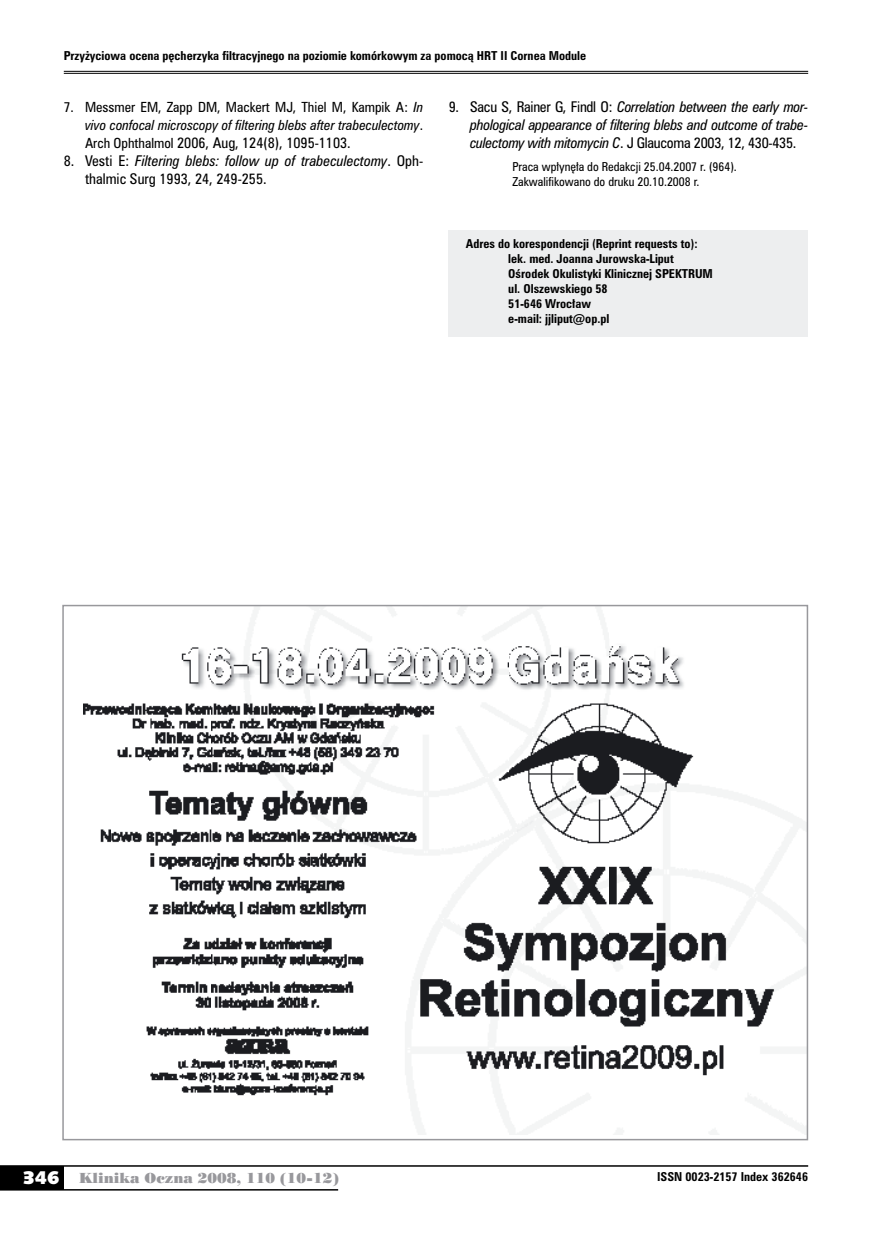
<style>
.page{position:relative;width:872px;height:1234px;background:#fff}
.page>*{position:absolute;margin:0;border:0;box-sizing:border-box;transform-origin:0 0}
.t1{font:italic 13.5px/18px "Zurich Cn PL";letter-spacing:-.02em;color:#000;text-align:justify}
.t2{font:13.5px/18px "Zurich Cn PL";color:#000}
.t3{font:13.5px "Poster Bodoni PL";color:#98989c}
.t4{font:italic 12.75px/18px "Zurich Cn PL";color:#000;text-align:right}
.t5{font:700 11.25px/15px "Zurich Cn PL";color:#000}
.t6{font:11.25px/15px "Zurich Cn PL";color:#000}
.s1{font-style:normal}
.s2{font-size:12.75px}
.s3{font-style:italic}
.s4{font-family:"Humanst 531 U Blk PL";font-size:18px;color:#fff}
</style>
<div class="page">
<div style="left:0;top:1165px;width:64px;height:24px;background:#000"></div>
<hr style="left:0;top:1164px;width:808px;height:2px;background:#000">
<hr style="left:0;top:1188px;width:338px;height:2px;background:#000">
<hr style="left:64px;top:71px;width:744px;height:1px;background:#000">
<hr style="left:64px;top:73px;width:744px;height:1px;background:#000">
<div style="left:449px;top:230px;width:359px;height:107px;background:#edeeef"></div>
<img style="left:83px;top:607px;width:722px;height:526px">
<p class="t5" style="left:64px;top:48px;width:524px">Przyżyciowa ocena pęcherzyka filtracyjnego na poziomie komórkowym za pomocą HRT II Cornea Module</p>
<p class="t4" style="left:64px;top:97px;width:361px"><span class="s1">7. Messmer EM, Zapp DM, Mackert MJ, Thiel M, Kampik A:</span> In vivo confocal microscopy of filtering blebs after trabeculectomy<span class="s1">.</span></p>
<p class="t2" style="left:85px;top:133px;width:267px"><span class="s2">Arch Ophthalmol</span> 2006, Aug, 124(8), 1095-1103.</p>
<p class="t2" style="left:85px;top:151px;width:340px;text-indent:-21px">8. Vesti E: <span class="s3">Filtering blebs: follow up of trabeculectomy</span>. Oph&shy;thalmic Surg 1993, 24, 249-255.</p>
<p class="t1" style="left:470px;top:97px;width:340px;text-indent:-21px"><span class="s1">9. Sacu S, Rainer G, Findl O:</span> Correlation between the early mor&shy;phological appearance of filtering blebs and outcome of trabe&shy;culectomy with mitomycin C<span class="s1">. J Glaucoma 2003, 12, 430-435.</span></p>
<p class="t6" style="left:512px;top:159px;width:226px">Praca wpłynęła do Redakcji 25.04.2007 r. (964).<br>Zakwalifikowano do druku 20.10.2008 r.</p>
<p class="t5" style="left:508px;top:236px;width:206px;text-indent:-43px">Adres do korespondencji (Reprint requests to): lek. med. Joanna Jurowska-Liput<br>Ośrodek Okulistyki Klinicznej SPEKTRUM ul. Olszewskiego 58<br>51-646 Wrocław<br>e-mail: jjliput@op.pl</p>
<p class="t3" style="left:23px;top:1168px;width:318px"><span class="s4">346</span> Klinika Oczna 2008, 110 (10-12)</p>
<p class="t5" style="left:657px;top:1168px;width:152px">ISSN 0023-2157 Index 362646</p>
</div>
